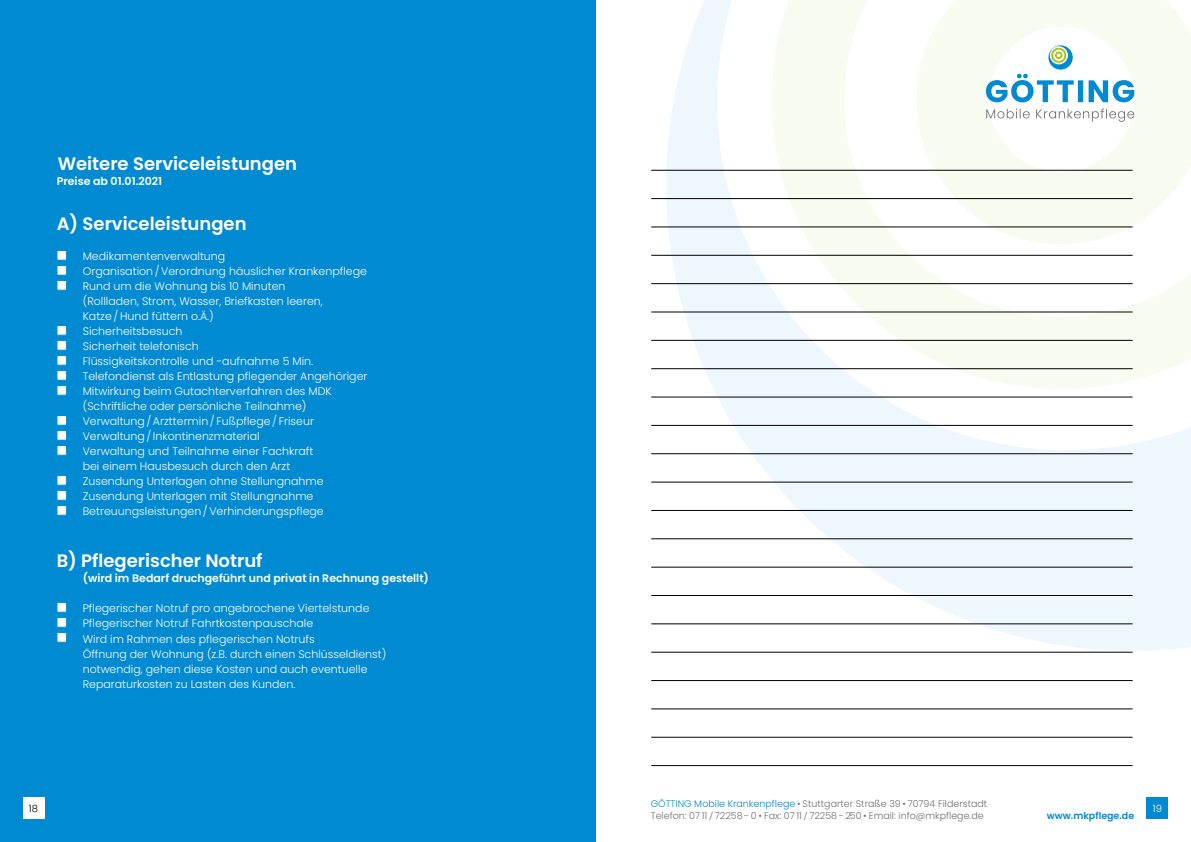
<style>
.page{position:relative;width:1191px;height:842px;background:#fff}
.page>*{position:absolute;margin:0;border:0;box-sizing:border-box;transform-origin:0 0}
.t1{font:600 18px "Poppins";color:#fff}
.t2{font:300 11px/15px "Poppins";color:#fff}
.t3{font:600 11px "Poppins";color:#fff}
.t4{font:300 10px "Poppins";color:#fff}
.t5{font:300 10px "Poppins";color:#000}
.t6{font:300 9.5px/12px "Poppins";color:#6e6e6e}
.t7{font:600 9.5px "Poppins";color:#008ad2}
.s1{color:#008ad2}
.s2{font-size:7.6px}
</style>
<div class="page">
<svg style="left:666px;top:0;width:525px;height:651px;fill:#eef7fc"></svg>
<svg style="left:772px;top:0;width:419px;height:389px;fill:#f8fbef"></svg>
<hr style="left:651px;top:170px;width:481px;height:1px;background:#000">
<hr style="left:651px;top:198px;width:481px;height:1px;background:#000">
<hr style="left:651px;top:227px;width:481px;height:1px;background:#000">
<hr style="left:651px;top:255px;width:481px;height:1px;background:#000">
<hr style="left:651px;top:283px;width:481px;height:1px;background:#000">
<hr style="left:651px;top:312px;width:481px;height:1px;background:#000">
<hr style="left:651px;top:340px;width:481px;height:1px;background:#000">
<hr style="left:651px;top:368px;width:481px;height:1px;background:#000">
<hr style="left:651px;top:397px;width:481px;height:1px;background:#000">
<hr style="left:651px;top:425px;width:481px;height:1px;background:#000">
<hr style="left:651px;top:454px;width:481px;height:1px;background:#000">
<hr style="left:651px;top:482px;width:481px;height:1px;background:#000">
<hr style="left:651px;top:510px;width:481px;height:1px;background:#000">
<hr style="left:651px;top:539px;width:481px;height:1px;background:#000">
<hr style="left:651px;top:567px;width:481px;height:1px;background:#000">
<hr style="left:651px;top:595px;width:481px;height:1px;background:#000">
<hr style="left:651px;top:624px;width:481px;height:1px;background:#000">
<hr style="left:651px;top:652px;width:481px;height:1px;background:#000">
<hr style="left:651px;top:680px;width:481px;height:1px;background:#000">
<hr style="left:651px;top:709px;width:481px;height:1px;background:#000">
<hr style="left:651px;top:737px;width:481px;height:1px;background:#000">
<hr style="left:651px;top:765px;width:481px;height:1px;background:#000">
<div style="left:1146px;top:798px;width:22px;height:21px;background:#008ad2"></div>
<svg style="left:986px;top:109px;width:148px;height:13px"></svg>
<svg style="left:986px;top:45px;width:148px;height:57px"></svg>
<div style="left:0;top:0;width:595px;height:842px;background:#008ad2"></div>
<div style="left:57px;top:250px;width:10px;height:10px;background:#fff;border:1px solid #008ad2"></div>
<div style="left:57px;top:265px;width:10px;height:10px;background:#fff;border:1px solid #008ad2"></div>
<div style="left:57px;top:280px;width:10px;height:10px;background:#fff;border:1px solid #008ad2"></div>
<div style="left:57px;top:325px;width:10px;height:10px;background:#fff;border:1px solid #008ad2"></div>
<div style="left:57px;top:340px;width:10px;height:10px;background:#fff;border:1px solid #008ad2"></div>
<div style="left:57px;top:355px;width:10px;height:10px;background:#fff;border:1px solid #008ad2"></div>
<div style="left:57px;top:370px;width:10px;height:10px;background:#fff;border:1px solid #008ad2"></div>
<div style="left:57px;top:385px;width:10px;height:10px;background:#fff;border:1px solid #008ad2"></div>
<div style="left:57px;top:415px;width:10px;height:10px;background:#fff;border:1px solid #008ad2"></div>
<div style="left:57px;top:430px;width:10px;height:10px;background:#fff;border:1px solid #008ad2"></div>
<div style="left:57px;top:445px;width:10px;height:10px;background:#fff;border:1px solid #008ad2"></div>
<div style="left:57px;top:475px;width:10px;height:10px;background:#fff;border:1px solid #008ad2"></div>
<div style="left:57px;top:490px;width:10px;height:10px;background:#fff;border:1px solid #008ad2"></div>
<div style="left:57px;top:505px;width:10px;height:10px;background:#fff;border:1px solid #008ad2"></div>
<div style="left:57px;top:602px;width:10px;height:10px;background:#fff;border:1px solid #008ad2"></div>
<div style="left:57px;top:617px;width:10px;height:10px;background:#fff;border:1px solid #008ad2"></div>
<div style="left:57px;top:632px;width:10px;height:10px;background:#fff;border:1px solid #008ad2"></div>
<div style="left:23px;top:798px;width:21px;height:21px;background:#fff"></div>
<h1 class="t1" style="left:58px;top:154px;width:241px">Weitere Serviceleistungen</h1>
<p class="t3" style="left:57px;top:175px;width:107px">Preise ab 01.01.2021</p>
<h1 class="t1" style="left:57px;top:214px;width:191px">A) Serviceleistungen</h1>
<p class="t2" style="left:83px;top:249px;width:286px">Medikamentenverwaltung Organisation/Verordnung häuslicher Krankenpflege Rund um die Wohnung bis 10 Minuten<br>(Rollladen, Strom, Wasser, Briefkasten leeren, Katze/Hund füttern o.Ä.)<br>Sicherheitsbesuch<br>Sicherheit telefonisch<br>Flüssigkeitskontrolle und -aufnahme 5 Min.<br>Telefondienst als Entlastung pflegender Angehöriger Mitwirkung beim Gutachterverfahren des MDK (Schriftliche oder persönliche Teilnahme)<br>Verwaltung/Arzttermin/ Fußpflege/ Friseur Verwaltung/ Inkontinenzmaterial<br>Verwaltung und Teilnahme einer Fachkraft<br>bei einem Hausbesuch durch den Arzt<br>Zusendung Unterlagen ohne Stellungnahme Zusendung Unterlagen mit Stellungnahme Betreuungsleistungen/Verhinderungspflege</p>
<h1 class="t1" style="left:57px;top:551px;width:207px">B) Pflegerischer Notruf</h1>
<p class="t3" style="left:83px;top:572px;width:348px">(wird im Bedarf druchgeführt und privat in Rechnung gestellt)</p>
<p class="t2" style="left:83px;top:601px;width:305px">Pflegerischer Notruf pro angebrochene Viertelstunde Pflegerischer Notruf Fahrtkostenpauschale<br>Wird im Rahmen des pflegerischen Notrufs<br>Öffnung der Wohnung (z.B. durch einen Schlüsseldienst) notwendig, gehen diese Kosten und auch eventuelle Reparaturkosten zu Lasten des Kunden.</p>
<p class="t5" style="left:29px;top:803px;width:11px">18</p>
<p class="t6" style="left:651px;top:798px;width:338px"><span class="s1">GÖTTING Mobile Krankenpflege</span> • Stuttgarter Straße 39 • 70794 Filderstadt<br>Telefon: 07 11 <span class="s2">/</span> 72258 - 0 • Fax: 07 11 <span class="s2">/</span> 72258 - 250 • Email: info@mkpflege.de</p>
<p class="t4" style="left:1152px;top:803px;width:11px">19</p>
<p class="t7" style="left:1047px;top:810px;width:89px">www.mkpflege.de</p>
</div>
